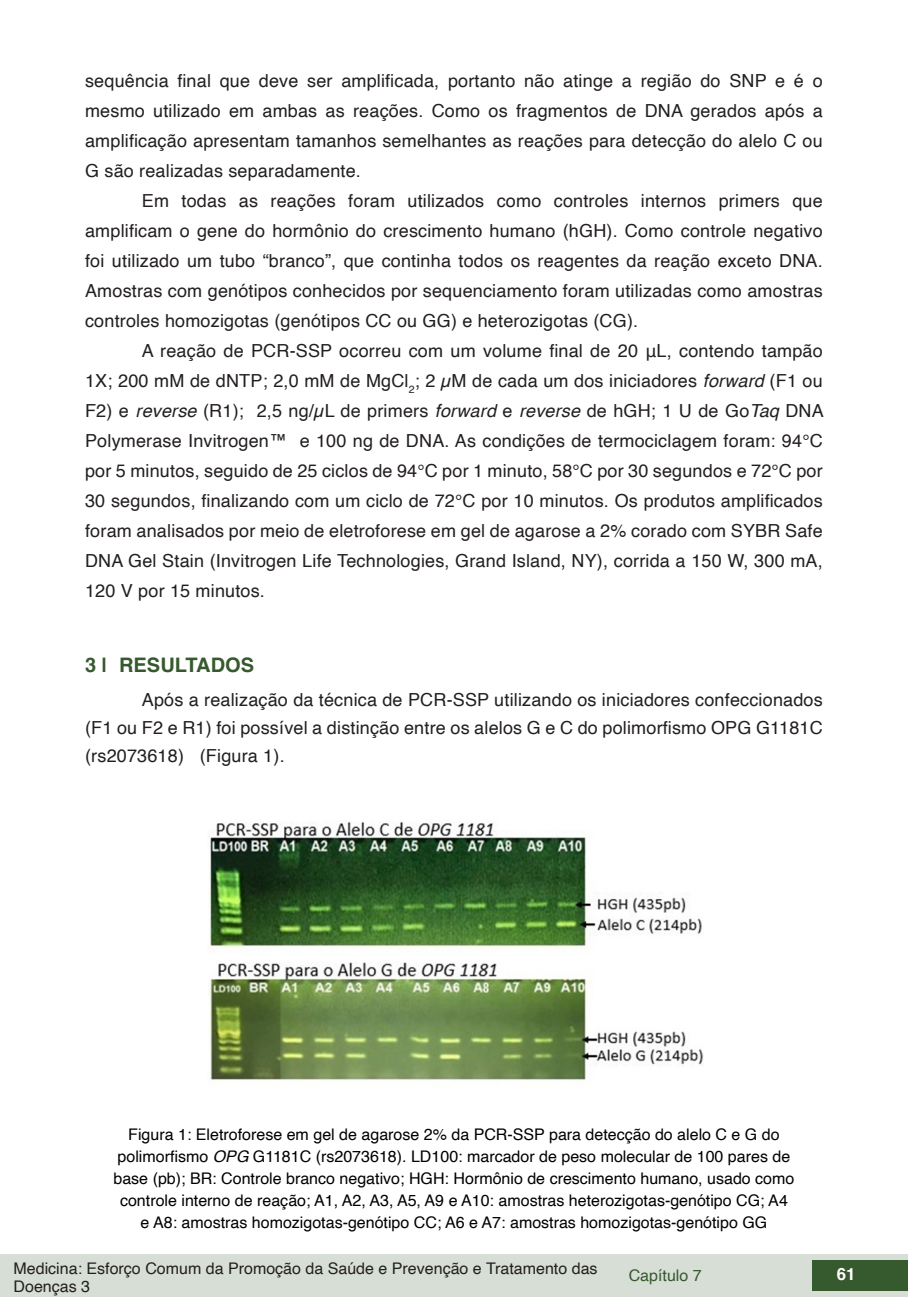
<style>
.page{position:relative;width:908px;height:1304px;background:#fff}
.page>*{position:absolute;margin:0;border:0;box-sizing:border-box;transform-origin:0 0}
.t1{font:700 20px "Helvetica";color:#36592e}
.txt{font:18px/30px "Helvetica";letter-spacing:.01em;color:#231f20;text-align:justify}
.t2{font:700 16.8px "Helvetica";color:#fff}
.info_tab_graf_imag{font:16px/22px "Helvetica";color:#000;text-align:center}
.t3{font:16px/18.2px "Helvetica";color:#231f20}
.t4{font:16px "Helvetica";color:#36592e}
.s1{font-style:italic}
</style>
<div class="page">
<div style="left:0;top:1254px;width:906px;height:43px;background:#d7ded5"></div>
<div style="left:812px;top:1261px;width:95px;height:30px;background:#36592e"></div>
<img style="left:210px;top:821px;width:493px;height:261px">
<p class="txt" style="left:85px;top:66px;width:738px">sequência final que deve ser amplificada, portanto não atinge a região do SNP e é o mesmo utilizado em ambas as reações. Como os fragmentos de DNA gerados após a amplificação apresentam tamanhos semelhantes as reações para detecção do alelo C ou G são realizadas separadamente.</p>
<p class="txt" style="left:85px;top:186px;width:738px;text-indent:57px">Em todas as reações foram utilizados como controles internos primers que amplificam o gene do hormônio do crescimento humano (hGH). Como controle negativo foi utilizado um tubo “branco”, que continha todos os reagentes da reação exceto DNA.<br>Amostras com genótipos conhecidos por sequenciamento foram utilizadas como amostras controles homozigotas (genótipos CC ou GG) e heterozigotas (CG).</p>
<p class="txt" style="left:85px;top:336px;width:739px;text-indent:57px">A reação de PCR-SSP ocorreu com um volume final de 20 μL, contendo tampão 1X; 200 mM de dNTP; 2,0 mM de MgCl<sub>2</sub>; 2 µM de cada um dos iniciadores <span class="s1">forward</span> (F1 ou F2) e <span class="s1">reverse</span> (R1); 2,5 ng/µL de primers <span class="s1">forward</span> e <span class="s1">reverse</span> de hGH; 1 U de Go<span class="s1">Taq</span> DNA Polymerase Invitrogen™ e 100 ng de DNA. As condições de termociclagem foram: 94°C por 5 minutos, seguido de 25 ciclos de 94°C por 1 minuto, 58°C por 30 segundos e 72°C por 30 segundos, finalizando com um ciclo de 72°C por 10 minutos. Os produtos amplificados foram analisados por meio de eletroforese em gel de agarose a 2% corado com SYBR Safe DNA Gel Stain (Invitrogen Life Technologies, Grand Island, NY), corrida a 150 W, 300 mA, 120 V por 15 minutos.</p>
<p class="t1" style="left:85px;top:649px;width:170px">3 | RESULTADOS</p>
<p class="txt" style="left:85px;top:686px;width:738px;line-height:28px;text-indent:57px">Após a realização da técnica de PCR-SSP utilizando os iniciadores confeccionados (F1 ou F2 e R1) foi possível a distinção entre os alelos G e C do polimorfismo OPG G1181C (rs2073618) (Figura 1).</p>
<p class="info_tab_graf_imag" style="left:113px;top:1124px;width:682px">Figura 1: Eletroforese em gel de agarose 2% da PCR-SSP para detecção do alelo C e G do polimorfismo <span class="s1">OPG</span> G1181C (rs2073618). LD100: marcador de peso molecular de 100 pares de base (pb); BR: Controle branco negativo; HGH: Hormônio de crescimento humano, usado como controle interno de reação; A1, A2, A3, A5, A9 e A10: amostras heterozigotas-genótipo CG; A4<br>e A8: amostras homozigotas-genótipo CC; A6 e A7: amostras homozigotas-genótipo GG</p>
<p class="t3" style="left:14px;top:1260px;width:585px">Medicina: Esforço Comum da Promoção da Saúde e Prevenção e Tratamento das<br>Doenças 3</p>
<p class="t4" style="left:628px;top:1263px;width:74px">Capítulo 7</p>
<p class="t2" style="left:836px;top:1261px;width:20px">61</p>
</div>
